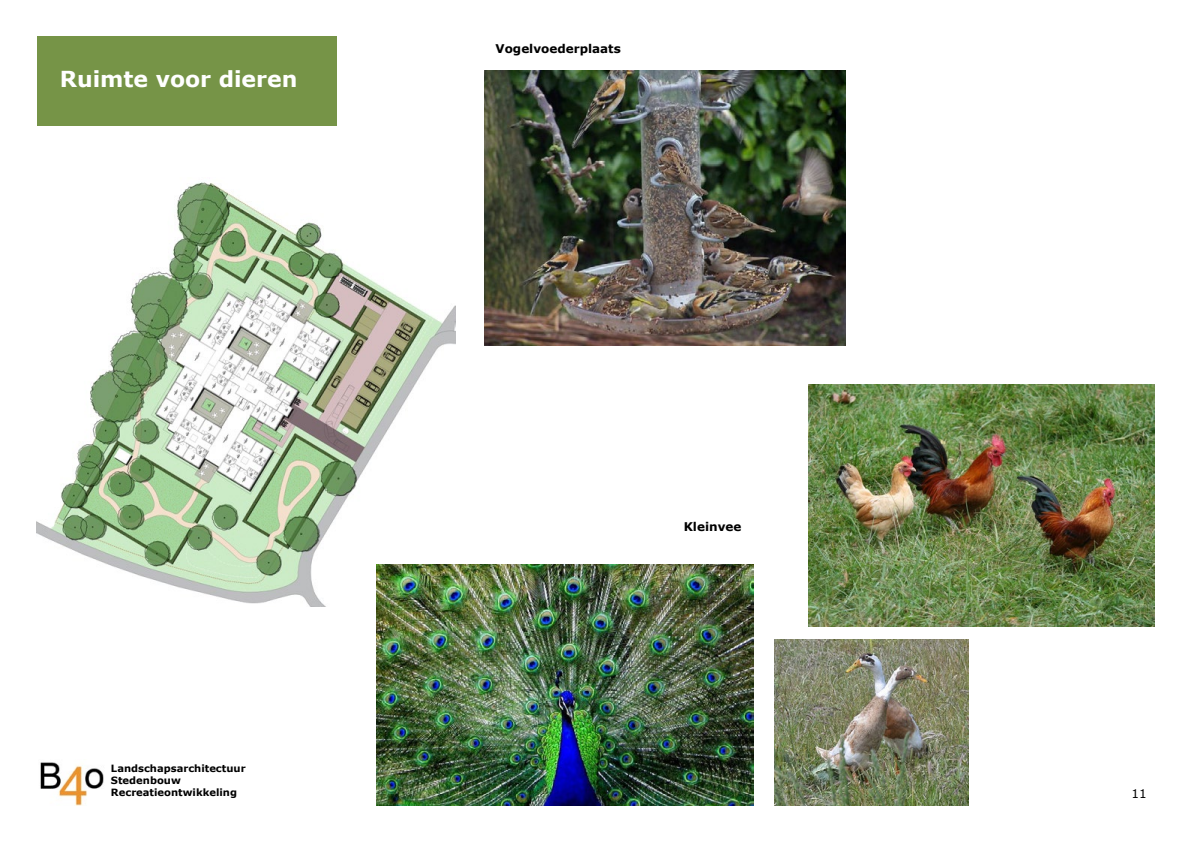
<style>
.page{position:relative;width:1191px;height:842px;background:#fff}
.page>*{position:absolute;margin:0;border:0;box-sizing:border-box;transform-origin:0 0}
.t1{font:700 22px "Verdana";color:#fff}
.t2{font:700 12px "Verdana";color:#000}
.t3{font:12px "Verdana";color:#000}
.t4{font:700 10px/12px "Verdana";color:#000}
</style>
<div class="page">
<img style="left:36px;top:182px;width:420px;height:425px">
<div style="left:37px;top:36px;width:299px;height:90px;background:#769447"></div>
<img style="left:40px;top:762px;width:64px;height:44px">
<img style="left:485px;top:71px;width:360px;height:275px">
<img style="left:808px;top:385px;width:347px;height:241px">
<img style="left:377px;top:565px;width:376px;height:241px">
<img style="left:774px;top:639px;width:195px;height:167px">
<h1 class="t1" style="left:60px;top:64px;width:239px">Ruimte voor dieren</h1>
<p class="t4" style="left:111px;top:762px;width:136px">Landschapsarchitectuur<br>Stedenbouw<br>Recreatieontwikkeling</p>
<p class="t2" style="left:495px;top:40px;width:127px">Vogelvoederplaats</p>
<p class="t2" style="left:683px;top:518px;width:59px">Kleinvee</p>
<p class="t3" style="left:1131px;top:785px;width:17px">11</p>
</div>
